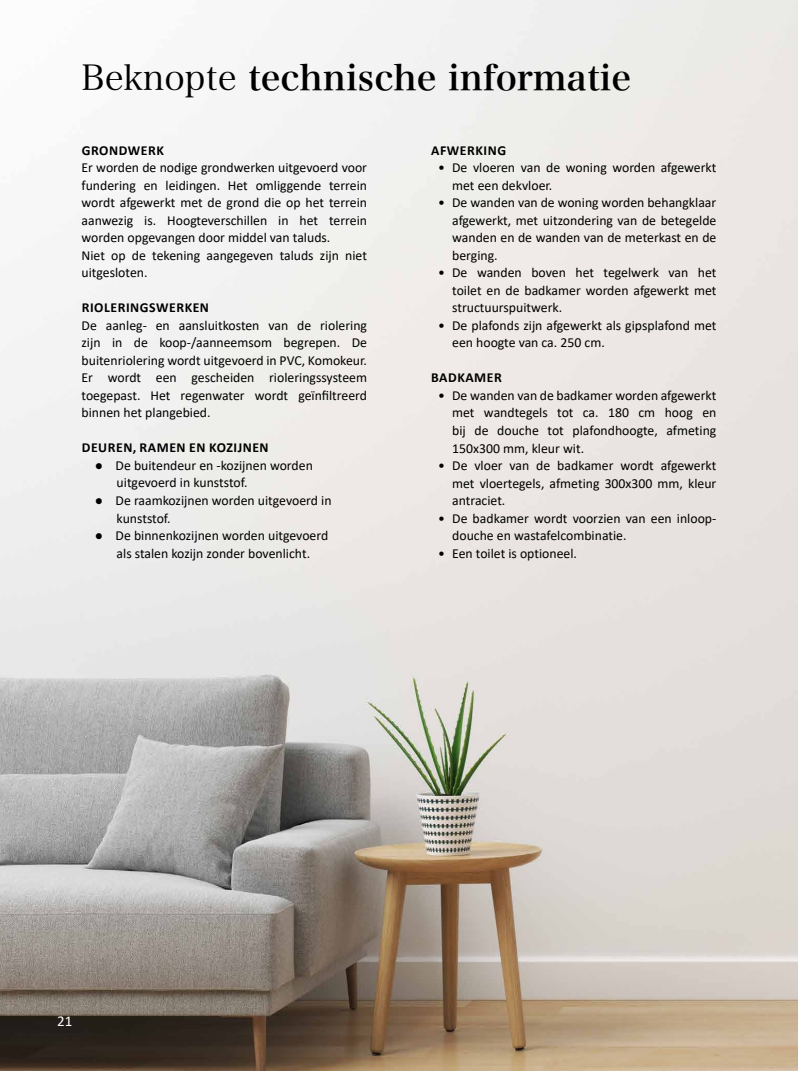
<style>
.page{position:relative;width:798px;height:1071px;background:#fff}
.page>*{position:absolute;margin:0;border:0;box-sizing:border-box;transform-origin:0 0}
.t1{font:35px "Hira Min Pro W6";color:#000}
.t2{font:15px "Calibri";color:#fff}
.t3{font:13.75px/17.5px "Calibri";color:#000}
.t4{font:700 13.75px "Calibri";letter-spacing:.04em;color:#000}
.s1{font-family:"Hira Min Pro W3"}
</style>
<div class="page">
<img style="left:0;top:0;width:797px;height:1070px">
<h1 class="t1" style="left:81px;top:47px;width:551px"><span class="s1">Beknopte</span> technische informatie</h1>
<p class="t4" style="left:82px;top:140px;width:83px">GRONDWERK</p>
<p class="t3" style="left:81px;top:158px;width:287px">Er worden de nodige grondwerken uitgevoerd voor fundering en leidingen. Het omliggende terrein wordt afgewerkt met de grond die op het terrein aanwezig is. Hoogteverschillen in het terrein worden opgevangen door middel van taluds.<br>Niet op de tekening aangegeven taluds zijn niet uitgesloten.</p>
<p class="t4" style="left:82px;top:298px;width:129px">RIOLERINGSWERKEN</p>
<p class="t3" style="left:81px;top:316px;width:287px;text-align:justify">De aanleg- en aansluitkosten van de riolering zijn in de koop-/aanneemsom begrepen. De buitenriolering wordt uitgevoerd in PVC, Komokeur.<br>Er wordt een gescheiden rioleringssysteem toegepast. Het regenwater wordt geïnfiltreerd binnen het plangebied.</p>
<p class="t4" style="left:82px;top:438px;width:188px">DEUREN, RAMEN EN KOZIJNEN</p>
<p class="t3" style="left:117px;top:456px;width:198px;text-indent:-22px">● De buitendeur en -kozijnen worden uitgevoerd in kunststof.</p>
<p class="t3" style="left:117px;top:491px;width:216px;text-indent:-22px">● De raamkozijnen worden uitgevoerd in kunststof.</p>
<p class="t3" style="left:95px;top:526px;width:235px;text-align:center">● De binnenkozijnen worden uitgevoerd als stalen kozijn zonder bovenlicht.</p>
<p class="t4" style="left:431px;top:140px;width:76px">AFWERKING</p>
<p class="t3" style="left:452px;top:158px;width:265px;text-indent:-14px">• De vloeren van de woning worden afgewerkt met een dekvloer.</p>
<p class="t3" style="left:452px;top:193px;width:265px;text-align:justify;text-indent:-14px">• De wanden van de woning worden behangklaar afgewerkt, met uitzondering van de betegelde wanden en de wanden van de meterkast en de berging.</p>
<p class="t3" style="left:452px;top:263px;width:265px;text-align:justify;text-indent:-14px">• De wanden boven het tegelwerk van het toilet en de badkamer worden afgewerkt met structuurspuitwerk.</p>
<p class="t3" style="left:452px;top:316px;width:265px;text-indent:-14px">• De plafonds zijn afgewerkt als gipsplafond met een hoogte van ca. 250 cm.</p>
<p class="t4" style="left:431px;top:368px;width:72px">BADKAMER</p>
<p class="t3" style="left:452px;top:386px;width:265px;text-align:justify;text-indent:-14px">• De wanden van de badkamer worden afgewerkt met wandtegels tot ca. 180 cm hoog en bij de douche tot plafondhoogte, afmeting 150x300 mm, kleur wit.</p>
<p class="t3" style="left:452px;top:456px;width:265px;text-align:justify;text-indent:-14px">• De vloer van de badkamer wordt afgewerkt met vloertegels, afmeting 300x300 mm, kleur antraciet.</p>
<p class="t3" style="left:452px;top:508px;width:265px;text-indent:-14px">• De badkamer wordt voorzien van een inloop&shy;douche en wastafelcombinatie.</p>
<p class="t3" style="left:438px;top:543px;width:140px">• Een toilet is optioneel.</p>
<p class="t2" style="left:57px;top:1010px;width:17px">21</p>
</div>
